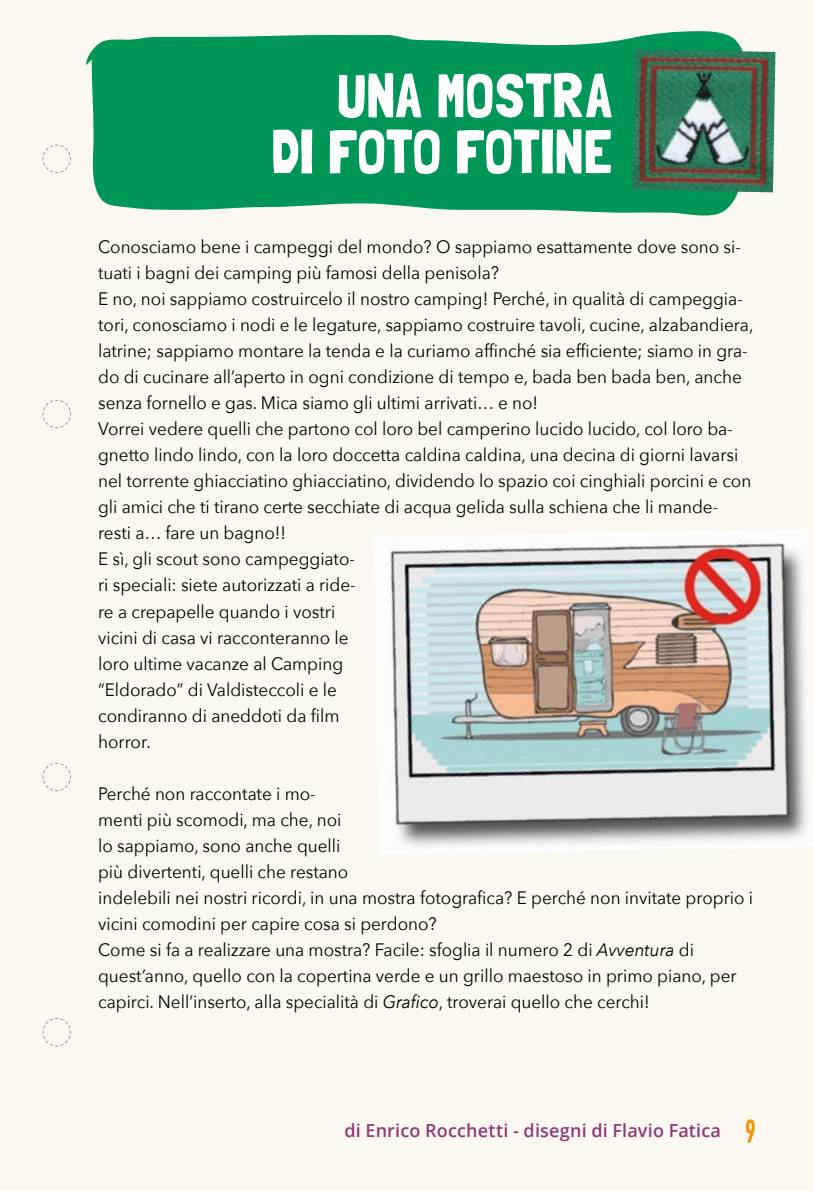
<style>
.page{position:relative;width:814px;height:1191px;background:#faf8f1}
.page>*{position:absolute;margin:0;border:0;box-sizing:border-box;transform-origin:0 0}
.t1{font:62px/56px "Londrina Solid";letter-spacing:-.005em;color:#fff;text-align:right;scale:.96 1}
.t2{font:32px "Swistblnk Monthoers";color:#f39200}
.t3{font:18px/26px "Avenir Next";color:#000;scale:.95 1}
.t4{font:600 18px "Open Sans";letter-spacing:.01em;color:#903a75}
.s1{font-style:italic}
</style>
<div class="page">
<svg style="left:86px;top:31px;width:656px;height:184px;background:#159e65"></svg>
<img style="left:632px;top:49px;width:143px;height:143px">
<svg style="left:42px;top:144px;width:29px;height:29px"></svg>
<svg style="left:42px;top:399px;width:29px;height:30px"></svg>
<svg style="left:42px;top:762px;width:29px;height:29px"></svg>
<svg style="left:42px;top:1018px;width:29px;height:28px"></svg>
<img style="left:374px;top:529px;width:440px;height:325px">
<h1 class="t1" style="left:271px;top:67px;width:357px">UNA MOSTRA<br>DI FOTO FOTINE</h1>
<p class="t3" style="left:98px;top:233px;width:691px">Conosciamo bene i campeggi del mondo? O sappiamo esattamente dove sono si&shy;tuati i bagni dei camping più famosi della penisola?<br>E no, noi sappiamo costruircelo il nostro camping! Perché, in qualità di campeggia&shy;tori, conosciamo i nodi e le legature, sappiamo costruire tavoli, cucine, alzabandiera, latrine; sappiamo montare la tenda e la curiamo affinché sia efficiente; siamo in gra&shy;do di cucinare all’aperto in ogni condizione di tempo e, bada ben bada ben, anche senza fornello e gas. Mica siamo gli ultimi arrivati… e no!<br>Vorrei vedere quelli che partono col loro bel camperino lucido lucido, col loro ba&shy;gnetto lindo lindo, con la loro doccetta caldina caldina, una decina di giorni lavarsi nel torrente ghiacciatino ghiacciatino, dividendo lo spazio coi cinghiali porcini e con gli amici che ti tirano certe secchiate di acqua gelida sulla schiena che li mande&shy;resti a… fare un bagno!!<br>E sì, gli scout sono campeggiato-<br>ri speciali: siete autorizzati a ride-<br>re a crepapelle quando i vostri<br>vicini di casa vi racconteranno le<br>loro ultime vacanze al Camping<br>“Eldorado” di Valdisteccoli e le<br>condiranno di aneddoti da film<br>horror.</p>
<p class="t3" style="left:98px;top:779px;width:691px">Perché non raccontate i mo-<br>menti più scomodi, ma che, noi<br>lo sappiamo, sono anche quelli<br>più divertenti, quelli che restano<br>indelebili nei nostri ricordi, in una mostra fotografica? E perché non invitate proprio i vicini comodini per capire cosa si perdono?<br>Come si fa a realizzare una mostra? Facile: sfoglia il numero 2 di <span class="s1">Avventura</span> di quest’anno, quello con la copertina verde e un grillo maestoso in primo piano, per capirci. Nell’inserto, alla specialità di <span class="s1">Grafico</span>, troverai quello che cerchi!</p>
<p class="t4" style="left:344px;top:1117px;width:378px">di Enrico Rocchetti - disegni di Flavio Fatica</p>
<h2 class="t2" style="left:744px;top:1112px;width:13px">9</h2>
</div>
